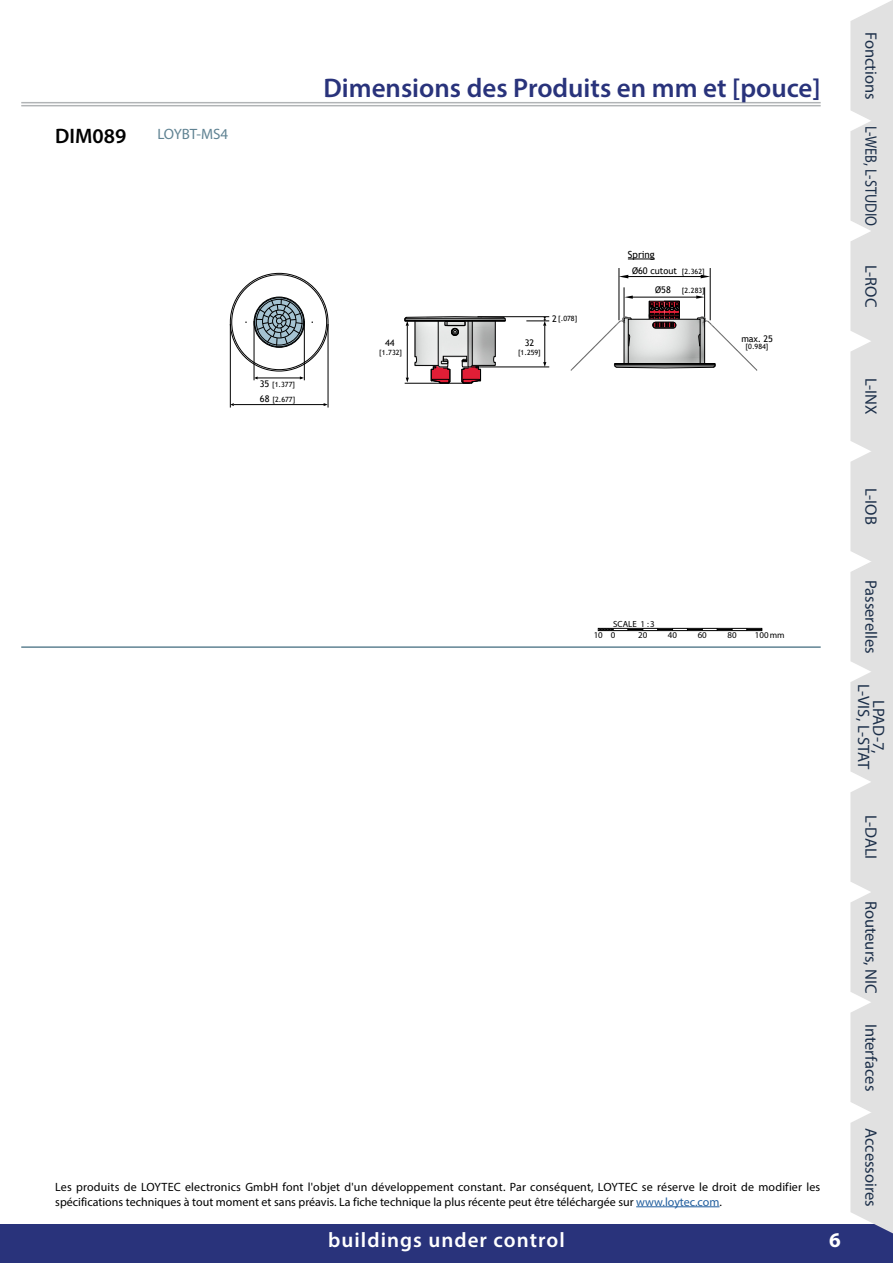
<style>
.page{position:relative;width:893px;height:1263px;background:#fff}
.page>*{position:absolute;margin:0;border:0;box-sizing:border-box;transform-origin:0 0}
.Title__Device__-__no_TOC{font:600 27px "Myriad Pro";color:#29337b}
.t1{font:600 21px "Myriad Pro";letter-spacing:.05em;color:#fff}
.Dimensions_DIM{font:600 21px "Myriad Pro";color:#000}
.t2{font:700 21px "Myriad Pro";color:#fff}
.t3{font:16.5px/15px "Myriad Pro";color:#1c2f49;text-align:center}
.t4{font:16.5px "Myriad Pro";color:#1c2f49;scale:.87 1}
.Dimensions_List_of_Products{font:15px "Myriad Pro";letter-spacing:-.01em;color:#608393}
.t5{font:12px/14.4px "Myriad Pro";color:#000}
.t6{font:9.75px "Trebuchet MS";color:#000}
.t7{font:9.15px "Trebuchet MS";color:#000}
.t8{font:8.85px/11.9px "Myriad";color:#000}
.t9{font:7.2px "Trebuchet MS";color:#000}
.s1{font-size:9.15px}
.s2{color:#215e9e}
</style>
<div class="page">
<div style="left:0;top:1225px;width:893px;height:38px;background:#29337b"></div>
<hr style="left:21px;top:102px;width:800px;height:1px;background:#b1b4b6">
<hr style="left:21px;top:105px;width:800px;height:1px;background:#b1b4b6">
<svg style="left:850px;top:0;width:43px;height:1234px;background:#e1e1e2"></svg>
<hr style="left:21px;top:646px;width:800px;height:2px;background:#608393">
<hr style="left:636px;top:1206px;width:83px;height:1px;background:#215e9e">
<svg style="left:256px;top:299px;width:47px;height:47px;background:#7b8d95"></svg>
<hr style="left:328px;top:324px;width:1px;height:84px;background:#000">
<hr style="left:230px;top:324px;width:1px;height:84px;background:#000">
<hr style="left:304px;top:321px;width:1px;height:59px;background:#000">
<hr style="left:254px;top:321px;width:1px;height:59px;background:#000">
<hr style="left:234px;top:404px;width:92px;height:1px;background:#000">
<hr style="left:256px;top:378px;width:46px;height:1px;background:#000">
<img style="left:404px;top:316px;width:146px;height:68px">
<img style="left:570px;top:258px;width:188px;height:113px">
<hr style="left:544px;top:325px;width:1px;height:38px;background:#000">
<svg style="left:543px;top:362px;width:3px;height:5px"></svg>
<svg style="left:526px;top:317px;width:23px;height:9px"></svg>
<hr style="left:471px;top:367px;width:78px;height:1px;background:#000">
<hr style="left:477px;top:316px;width:72px;height:1px;background:#000">
<hr style="left:405px;top:383px;width:65px;height:1px;background:#000">
<svg style="left:405px;top:317px;width:100px;height:66px"></svg>
<hr style="left:472px;top:321px;width:1px;height:44px;background:#000">
<hr style="left:438px;top:321px;width:1px;height:44px;background:#000">
<svg style="left:614px;top:295px;width:101px;height:73px"></svg>
<hr style="left:626px;top:276px;width:75px;height:1px;background:#000">
<svg style="left:619px;top:275px;width:9px;height:3px"></svg>
<svg style="left:701px;top:275px;width:9px;height:3px"></svg>
<div style="left:598px;top:628px;width:164px;height:3px;border:1px solid #000"></div>
<svg style="left:628px;top:628px;width:15px;height:3px"></svg>
<svg style="left:657px;top:628px;width:16px;height:3px"></svg>
<svg style="left:687px;top:628px;width:16px;height:3px"></svg>
<svg style="left:717px;top:628px;width:16px;height:3px"></svg>
<svg style="left:746px;top:628px;width:16px;height:3px"></svg>
<svg style="left:599px;top:628px;width:15px;height:3px"></svg>
<p class="Dimensions_DIM" style="left:55px;top:123px;width:73px">DIM089</p>
<p class="Dimensions_List_of_Products" style="left:157px;top:125px;width:72px">LOYBT-MS4</p>
<p class="Title__Device__-__no_TOC" style="left:323px;top:71px;width:499px">Dimensions des Produits en mm et [pouce]</p>
<p class="t7" style="left:260px;top:378px;width:11px">35</p>
<p class="t9" style="left:272px;top:379px;width:24px">[1.377]</p>
<p class="t7" style="left:260px;top:393px;width:11px">68</p>
<p class="t9" style="left:272px;top:395px;width:24px">[2.677]</p>
<p class="t7" style="left:385px;top:337px;width:11px">44</p>
<p class="t7" style="left:525px;top:337px;width:11px">32</p>
<p class="t9" style="left:379px;top:348px;width:24px">[1.732]</p>
<p class="t9" style="left:518px;top:348px;width:24px">[1.259]</p>
<p class="t9" style="left:558px;top:314px;width:21px">[.078]</p>
<p class="t7" style="left:552px;top:313px;width:6px">2</p>
<p class="t6" style="left:628px;top:248px;width:28px">Spring</p>
<p class="t7" style="left:632px;top:265px;width:46px">Ø60 cutout</p>
<p class="t9" style="left:682px;top:266px;width:24px">[2.362]</p>
<p class="t9" style="left:655px;top:286px;width:51px"><span class="s1">Ø58</span> [2.283]</p>
<p class="t7" style="left:741px;top:333px;width:33px">max. 25</p>
<p class="t9" style="left:746px;top:342px;width:24px">[0.984]</p>
<h3 class="t3" style="left:879px;top:32px;width:69px;rotate:90deg">Fonctions</h3>
<h3 class="t4" style="left:881px;top:126px;width:117px;rotate:90deg">L‑WEB, L-STUDIO</h3>
<h3 class="t3" style="left:879px;top:265px;width:44px;rotate:90deg">L‑ROC</h3>
<h3 class="t3" style="left:879px;top:378px;width:38px;rotate:90deg">L‑INX</h3>
<h3 class="t3" style="left:879px;top:488px;width:38px;rotate:90deg">L‑IOB</h3>
<p class="t8" style="left:594px;top:618px;width:63px;text-indent:19px">SCALE 1 : 3<br>10 0</p>
<p class="t8" style="left:638px;top:630px;width:11px">20</p>
<p class="t8" style="left:668px;top:630px;width:11px">40</p>
<p class="t8" style="left:698px;top:630px;width:11px">60</p>
<p class="t8" style="left:727px;top:630px;width:11px">80</p>
<p class="t8" style="left:755px;top:630px;width:31px">100mm</p>
<h3 class="t3" style="left:879px;top:580px;width:75px;rotate:90deg">Passerelles</h3>
<h3 class="t3" style="left:886px;top:684px;width:87px;rotate:90deg">LPAD-7,<br>L‑VIS, L-STAT</h3>
<p class="t5" style="left:55px;top:1180px;width:766px">Les produits de LOYTEC electronics GmbH font l'objet d'un développement constant. Par conséquent, LOYTEC se réserve le droit de modifier les spécifications techniques à tout moment et sans préavis. La fiche technique la plus récente peut être téléchargée sur <span class="s2">www.loytec.com</span>.</p>
<h2 class="t1" style="left:328px;top:1227px;width:238px">buildings under control</h2>
<p class="t2" style="left:829px;top:1226px;width:13px">6</p>
<h3 class="t3" style="left:879px;top:814px;width:46px;rotate:90deg">L‑DALI</h3>
<h3 class="t3" style="left:879px;top:901px;width:94px;rotate:90deg">Routeurs, NIC</h3>
<h3 class="t3" style="left:879px;top:1023px;width:69px;rotate:90deg">Interfaces</h3>
<h3 class="t3" style="left:879px;top:1128px;width:80px;rotate:90deg">Accessoires</h3>
</div>
